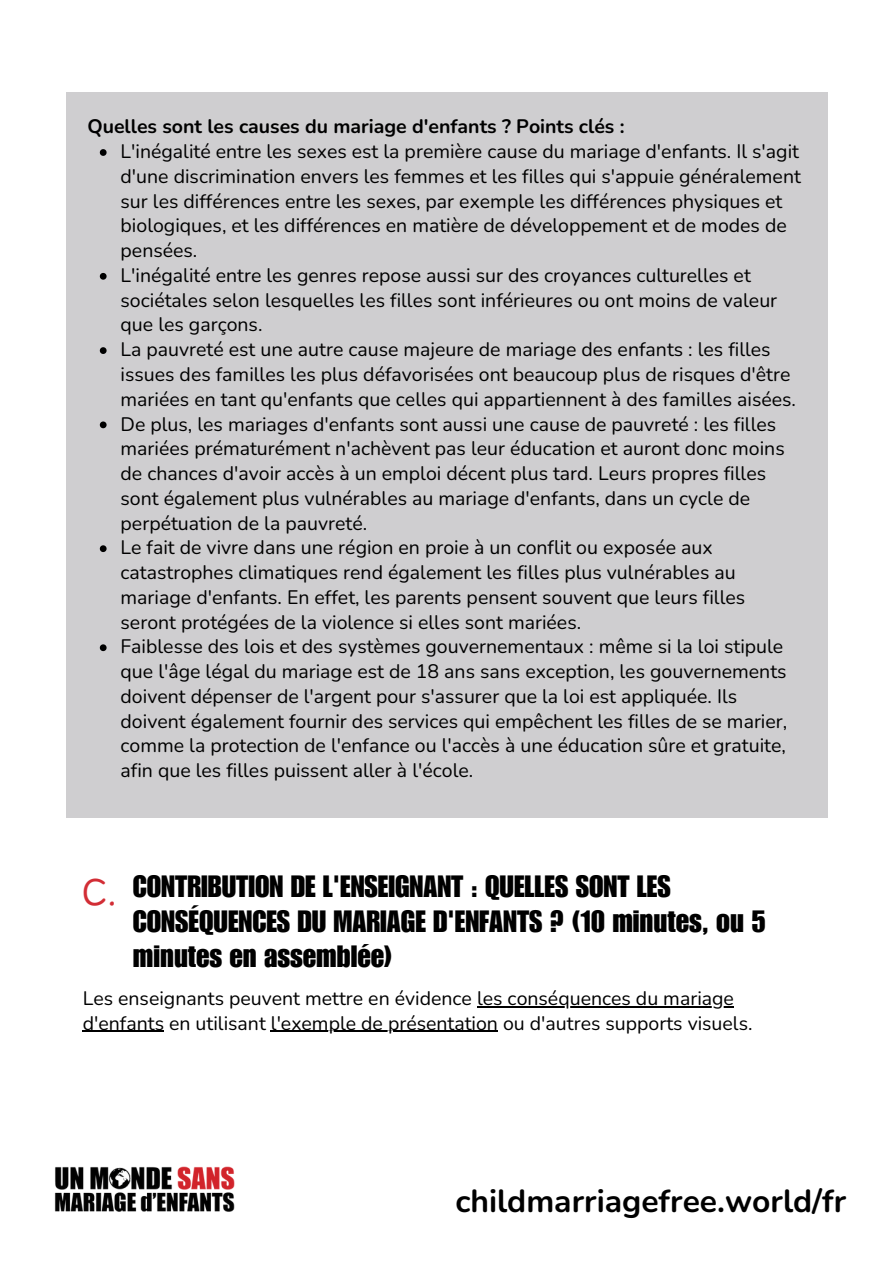
<style>
.page{position:relative;width:894px;height:1264px;background:#fff}
.page>*{position:absolute;margin:0;border:0;box-sizing:border-box;transform-origin:0 0}
.t1{font:33.9px "Playpen Sans";color:#d22d35}
.t2{font:700 31.8px "Nunito";color:#000}
.t3{font:30px/34.8px "Impact LT Std";color:#000}
.t4{font:19.5px/24.8px "Nunito";color:#000}
.t5{font:700 19.5px "Nunito";color:#000}
</style>
<div class="page">
<div style="left:66px;top:92px;width:761px;height:725px;background:#cfced0"></div>
<svg style="left:100px;top:149px;width:6px;height:7px"></svg>
<svg style="left:100px;top:273px;width:6px;height:7px"></svg>
<svg style="left:100px;top:347px;width:6px;height:7px"></svg>
<svg style="left:100px;top:421px;width:6px;height:7px"></svg>
<svg style="left:100px;top:545px;width:6px;height:7px"></svg>
<svg style="left:100px;top:644px;width:6px;height:7px"></svg>
<hr style="left:477px;top:1006px;width:256px;height:1px;background:#000">
<hr style="left:83px;top:1030px;width:81px;height:2px;background:#000">
<hr style="left:271px;top:1030px;width:227px;height:2px;background:#000">
<img style="left:54px;top:1166px;width:181px;height:46px">
<h4 class="t5" style="left:87px;top:114px;width:538px">Quelles sont les causes du mariage d'enfants ? Points clés :</h4>
<p class="t4" style="left:121px;top:139px;width:681px">L'inégalité entre les sexes est la première cause du mariage d'enfants. Il s'agit d'une discrimination envers les femmes et les filles qui s'appuie généralement sur les différences entre les sexes, par exemple les différences physiques et biologiques, et les différences en matière de développement et de modes de pensées.</p>
<p class="t4" style="left:121px;top:263px;width:658px">L'inégalité entre les genres repose aussi sur des croyances culturelles et sociétales selon lesquelles les filles sont inférieures ou ont moins de valeur que les garçons.</p>
<p class="t4" style="left:121px;top:337px;width:676px">La pauvreté est une autre cause majeure de mariage des enfants : les filles issues des familles les plus défavorisées ont beaucoup plus de risques d'être mariées en tant qu'enfants que celles qui appartiennent à des familles aisées.</p>
<p class="t4" style="left:121px;top:412px;width:665px">De plus, les mariages d'enfants sont aussi une cause de pauvreté : les filles mariées prématurément n'achèvent pas leur éducation et auront donc moins de chances d'avoir accès à un emploi décent plus tard. Leurs propres filles sont également plus vulnérables au mariage d'enfants, dans un cycle de perpétuation de la pauvreté.</p>
<p class="t4" style="left:121px;top:535px;width:626px">Le fait de vivre dans une région en proie à un conflit ou exposée aux catastrophes climatiques rend également les filles plus vulnérables au mariage d'enfants. En effet, les parents pensent souvent que leurs filles seront protégées de la violence si elles sont mariées.</p>
<p class="t4" style="left:121px;top:634px;width:668px">Faiblesse des lois et des systèmes gouvernementaux : même si la loi stipule que l'âge légal du mariage est de 18 ans sans exception, les gouvernements doivent dépenser de l'argent pour s'assurer que la loi est appliquée. Ils doivent également fournir des services qui empêchent les filles de se marier, comme la protection de l'enfance ou l'accès à une éducation sûre et gratuite, afin que les filles puissent aller à l'école.</p>
<h3 class="t1" style="left:82px;top:865px;width:37px">C.</h3>
<h1 class="t3" style="left:133px;top:873px;width:634px">CONTRIBUTION DE L'ENSEIGNANT : QUELLES SONT LES<br>CONSÉQUENCES DU MARIAGE D'ENFANTS ? (10 minutes, ou 5 minutes en assemblée)</h1>
<p class="t4" style="left:83px;top:986px;width:652px">Les enseignants peuvent mettre en évidence les conséquences du mariage</p>
<p class="t4" style="left:83px;top:1010px;width:671px">d'enfants en utilisant l'exemple de présentation ou d'autres supports visuels.</p>
<h2 class="t2" style="left:455px;top:1179px;width:392px">childmarriagefree.world/fr</h2>
</div>
